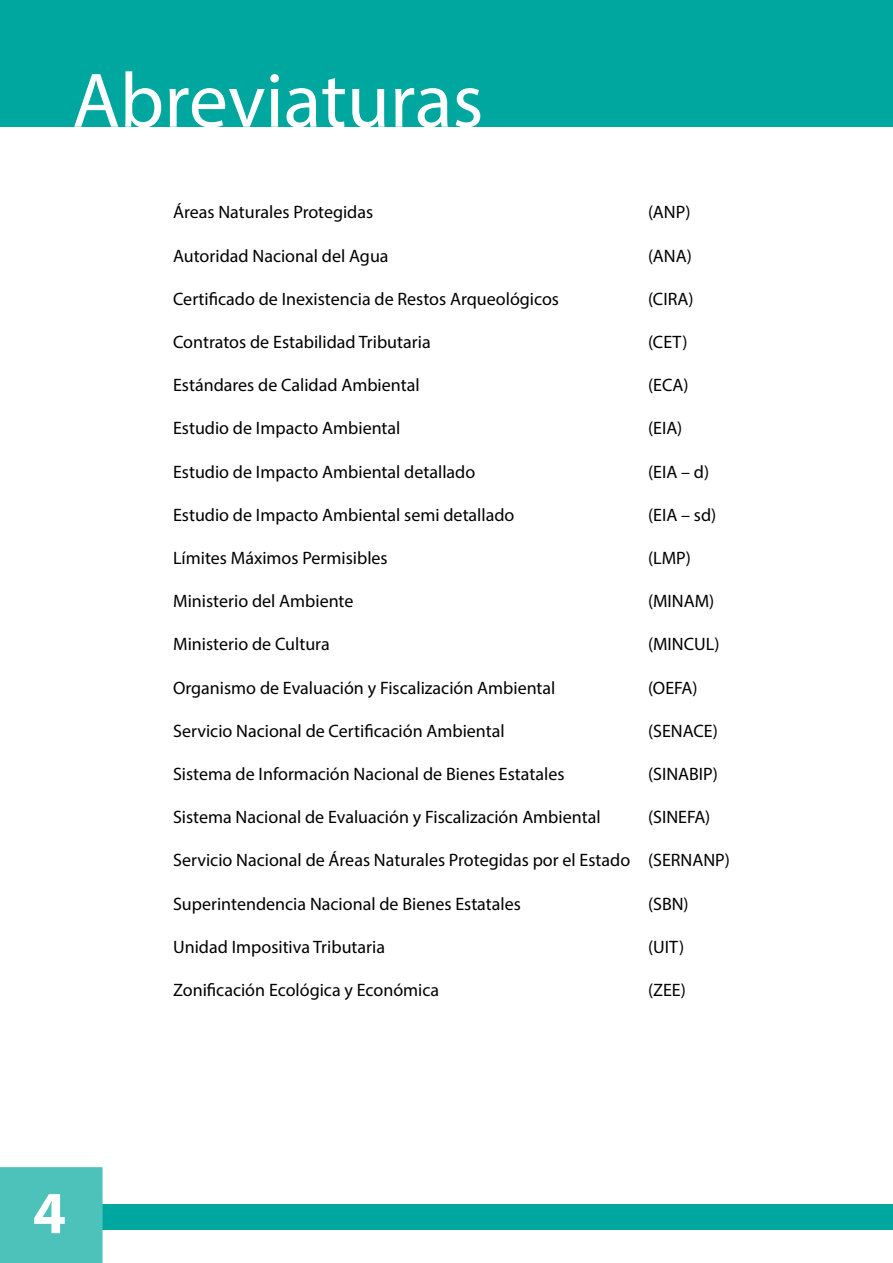
<style>
.page{position:relative;width:893px;height:1263px;background:#fff}
.page>*{position:absolute;margin:0;border:0;box-sizing:border-box;transform-origin:0 0}
.t1{font:78px "Myriad Pro";color:#fff}
.t2{font:700 60px "Myriad Pro";color:#fff}
.t3{font:18px "Myriad Pro";color:#000}
</style>
<div class="page">
<div style="left:103px;top:1204px;width:790px;height:26px;background:#00a79e"></div>
<div style="left:0;top:1167px;width:103px;height:96px;background:#4dc2bb"></div>
<div style="left:0;top:0;width:893px;height:126px;background:#00a79e"></div>
<h1 class="t1" style="left:72px;top:52px;width:413px">Abreviaturas</h1>
<p class="t3" style="left:173px;top:201px;width:202px">Áreas Naturales Protegidas</p>
<p class="t3" style="left:648px;top:201px;width:44px">(ANP)</p>
<p class="t3" style="left:173px;top:244px;width:217px">Autoridad Nacional del Agua</p>
<p class="t3" style="left:648px;top:244px;width:45px">(ANA)</p>
<p class="t3" style="left:173px;top:288px;width:387px">Certificado de Inexistencia de Restos Arqueológicos</p>
<p class="t3" style="left:648px;top:288px;width:47px">(CIRA)</p>
<p class="t3" style="left:173px;top:331px;width:259px">Contratos de Estabilidad Tributaria</p>
<p class="t3" style="left:648px;top:331px;width:41px">(CET)</p>
<p class="t3" style="left:173px;top:374px;width:248px">Estándares de Calidad Ambiental</p>
<p class="t3" style="left:648px;top:374px;width:42px">(ECA)</p>
<p class="t3" style="left:173px;top:417px;width:229px">Estudio de Impacto Ambiental</p>
<p class="t3" style="left:648px;top:417px;width:36px">(EIA)</p>
<p class="t3" style="left:173px;top:460px;width:304px">Estudio de Impacto Ambiental detallado</p>
<p class="t3" style="left:648px;top:460px;width:63px">(EIA – d)</p>
<p class="t3" style="left:173px;top:504px;width:343px">Estudio de Impacto Ambiental semi detallado</p>
<p class="t3" style="left:648px;top:504px;width:70px">(EIA – sd)</p>
<p class="t3" style="left:173px;top:547px;width:216px">Límites Máximos Permisibles</p>
<p class="t3" style="left:648px;top:547px;width:44px">(LMP)</p>
<p class="t3" style="left:173px;top:590px;width:182px">Ministerio del Ambiente</p>
<p class="t3" style="left:648px;top:590px;width:68px">(MINAM)</p>
<p class="t3" style="left:173px;top:633px;width:158px">Ministerio de Cultura</p>
<p class="t3" style="left:648px;top:633px;width:73px">(MINCUL)</p>
<p class="t3" style="left:173px;top:676px;width:384px">Organismo de Evaluación y Fiscalización Ambiental</p>
<p class="t3" style="left:648px;top:676px;width:51px">(OEFA)</p>
<p class="t3" style="left:173px;top:720px;width:333px">Servicio Nacional de Certificación Ambiental</p>
<p class="t3" style="left:648px;top:720px;width:71px">(SENACE)</p>
<p class="t3" style="left:173px;top:763px;width:393px">Sistema de Información Nacional de Bienes Estatales</p>
<p class="t3" style="left:648px;top:763px;width:71px">(SINABIP)</p>
<p class="t3" style="left:173px;top:806px;width:429px">Sistema Nacional de Evaluación y Fiscalización Ambiental</p>
<p class="t3" style="left:648px;top:806px;width:64px">(SINEFA)</p>
<p class="t3" style="left:173px;top:849px;width:558px">Servicio Nacional de Áreas Naturales Protegidas por el Estado (SERNANP)</p>
<p class="t3" style="left:173px;top:892px;width:349px">Superintendencia Nacional de Bienes Estatales</p>
<p class="t3" style="left:648px;top:892px;width:42px">(SBN)</p>
<p class="t3" style="left:173px;top:936px;width:214px">Unidad Impositiva Tributaria</p>
<p class="t3" style="left:648px;top:936px;width:38px">(UIT)</p>
<p class="t3" style="left:173px;top:979px;width:268px">Zonificación Ecológica y Económica</p>
<p class="t3" style="left:648px;top:979px;width:39px">(ZEE)</p>
<h2 class="t2" style="left:33px;top:1174px;width:35px">4</h2>
</div>
